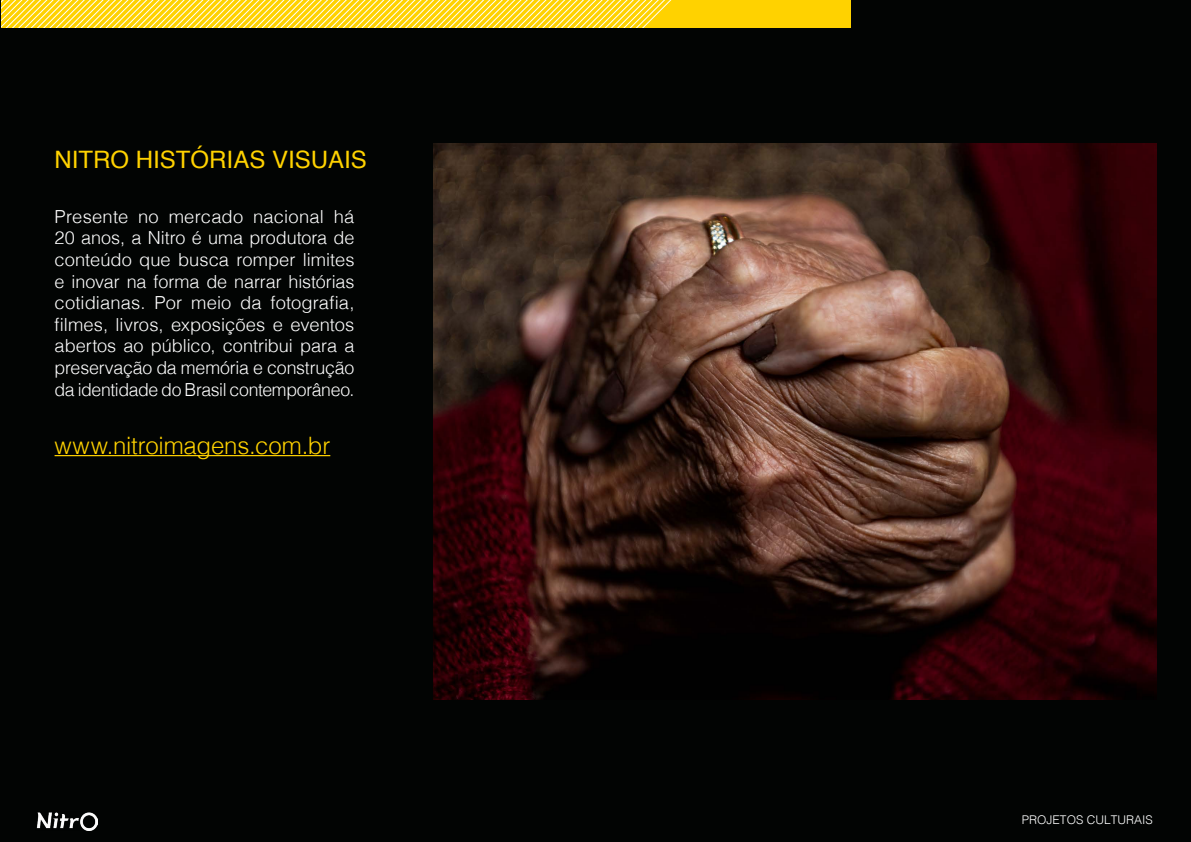
<style>
.page{position:relative;width:1191px;height:842px;background:#020403}
.page>*{position:absolute;margin:0;border:0;box-sizing:border-box;transform-origin:0 0}
.t1{font:300 24px "Helvetica";letter-spacing:-.005em;color:#ffd200}
.t2{font:24px "Helvetica";color:#ffd200}
.t3{font:300 18px/21.6px "Helvetica";letter-spacing:-.015em;color:#fff;text-align:justify}
.t4{font:300 12px "Helvetica";color:#fff}
</style>
<div class="page">
<img style="left:36px;top:812px;width:62px;height:19px">
<div style="left:1px;top:0;width:850px;height:28px;background:#ffd200"></div>
<svg style="left:1px;top:0;width:671px;height:28px"></svg>
<img style="left:434px;top:144px;width:723px;height:555px">
<hr style="left:55px;top:455px;width:275px;height:1px;background:#ffd200">
<h1 class="t2" style="left:55px;top:141px;width:314px">NITRO HISTÓRIAS VISUAIS</h1>
<p class="t3" style="left:55px;top:204px;width:301px">Presente no mercado nacional há 20 anos, a Nitro é uma produtora de conteúdo que busca romper limites e inovar na forma de narrar histórias cotidianas. Por meio da fotografia, filmes, livros, exposições e eventos abertos ao público, contribui para a preservação da memória e construção da identidade do Brasil contemporâneo.</p>
<h1 class="t1" style="left:55px;top:425px;width:277px">www.nitroimagens.com.br</h1>
<p class="t4" style="left:1022px;top:809px;width:132px">PROJETOS CULTURAIS</p>
</div>
